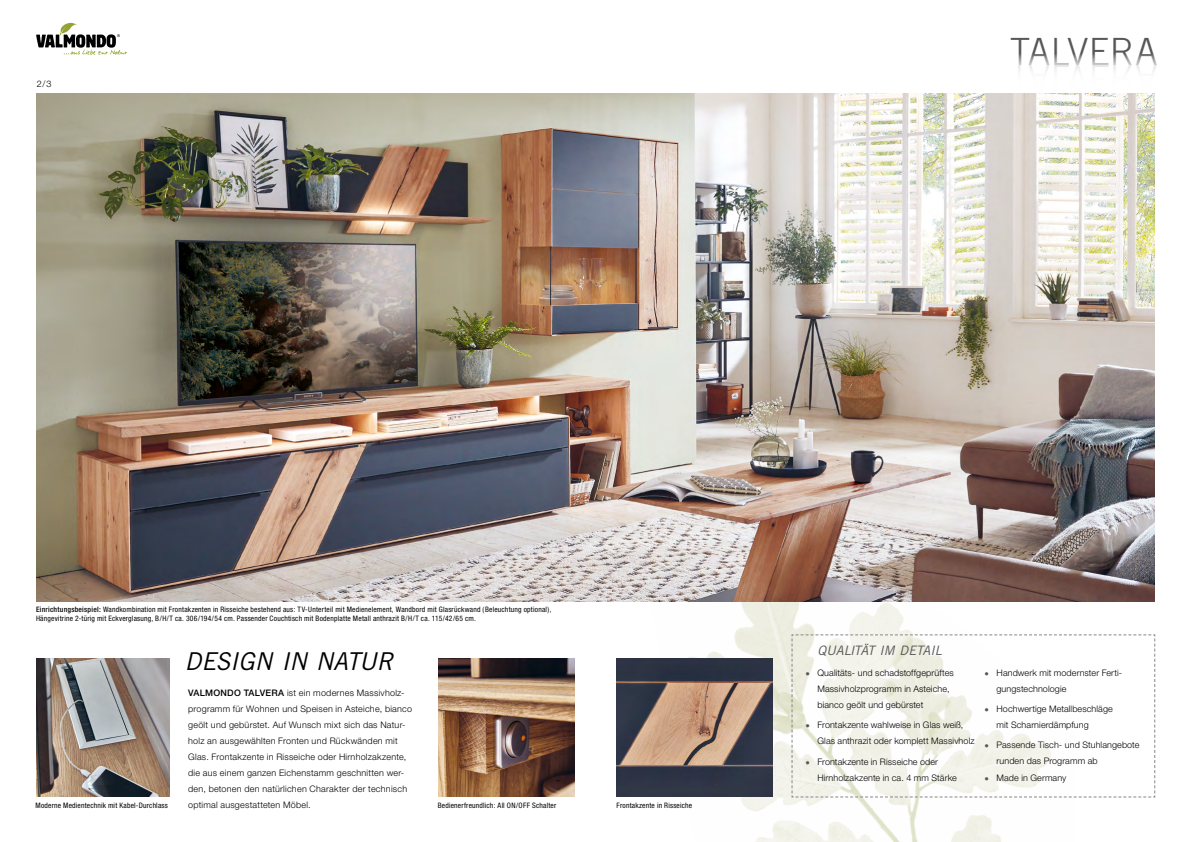
<style>
.page{position:relative;width:1191px;height:842px;background:#fff}
.page>*{position:absolute;margin:0;border:0;box-sizing:border-box;transform-origin:0 0}
.t1{font:300 37.6px "Trade Gothic";letter-spacing:.005em;color:#575756}
.t2{font:italic 24.6px "Trade Gothic";letter-spacing:-.005em;color:#000}
.t3{font:italic 13px "Trade Gothic";letter-spacing:-.005em;color:#575756}
.t4{font:300 9px/16px "Helvetica Neue";letter-spacing:.015em;color:#000}
.t5{font:condensed 7.5px/9px "Helvetica Neue";letter-spacing:.025em;color:#000}
.s1{font-weight:500}
.s2{color:#575756}
</style>
<div class="page">
<img style="left:644px;top:601px;width:431px;height:241px">
<svg style="left:791px;top:634px;width:364px;height:164px"></svg>
<img style="left:36px;top:94px;width:1119px;height:507px">
<svg style="left:36px;top:23px;width:91px;height:32px"></svg>
<img style="left:617px;top:658px;width:155px;height:139px">
<img style="left:36px;top:658px;width:133px;height:139px">
<img style="left:438px;top:658px;width:137px;height:139px">
<p class="t4" style="left:37px;top:76px;width:16px">2/3</p>
<h1 class="t1" style="left:1009px;top:30px;width:150px">TALVERA</h1>
<p class="t5" style="left:36px;top:605px;width:517px"><span class="s1">Einrichtungsbeispiel:</span> Wandkombination mit Frontakzenten in Risseiche bestehend aus: TV-Unterteil mit Medienelement, Wandbord mit Glasrückwand (Beleuchtung optional),<br>Hängevitrine 2-türig mit Eckverglasung, B/H/T ca. 306/194/54 cm. Passender Couchtisch mit Bodenplatte Metall anthrazit B/H/T ca. 115/42/65 cm.</p>
<h2 class="t2" style="left:185px;top:646px;width:210px">DESIGN IN NATUR</h2>
<p class="t4" style="left:188px;top:684px;width:225px"><span class="s1">VALMONDO TALVERA</span> ist ein modernes Massivholz&shy;programm für Wohnen und Speisen in Asteiche, bianco geölt und gebürstet. Auf Wunsch mixt sich das Natur&shy;holz an ausgewählten Fronten und Rückwänden mit Glas. Frontakzente in Risseiche oder Hirnholzakzente, die aus einem ganzen Eichenstamm geschnitten wer&shy;den, betonen den natürlichen Charakter der technisch optimal ausgestatteten Möbel.</p>
<p class="t5" style="left:35px;top:801px;width:134px">Moderne Medientechnik mit Kabel-Durchlass</p>
<p class="t5" style="left:438px;top:801px;width:120px">Bedienerfreundlich: All ON/OFF Schalter</p>
<p class="t5" style="left:616px;top:801px;width:77px">Frontakzente in Risseiche</p>
<h3 class="t3" style="left:817px;top:642px;width:126px">QUALITÄT IM DETAIL</h3>
<p class="t4" style="left:817px;top:665px;width:138px;text-indent:-12px"><span class="s2">•</span> Qualitäts- und schadstoffgeprüftes<br>Massivholzprogramm in Asteiche, bianco geölt und gebürstet</p>
<p class="t4" style="left:817px;top:717px;width:159px;text-indent:-12px"><span class="s2">•</span> Frontakzente wahlweise in Glas weiß,<br>Glas anthrazit oder komplett Massivholz</p>
<p class="t4" style="left:817px;top:753px;width:141px;text-indent:-12px"><span class="s2">•</span> Frontakzente in Risseiche oder<br>Hirnholzakzente in ca. 4 mm Stärke</p>
<p class="t4" style="left:996px;top:664px;width:127px;text-indent:-12px"><span class="s2">•</span> Handwerk mit modernster Ferti&shy;gungstechnologie</p>
<p class="t4" style="left:996px;top:701px;width:118px;text-indent:-12px"><span class="s2">•</span> Hochwertige Metallbeschläge mit Scharnierdämpfung</p>
<p class="t4" style="left:996px;top:737px;width:144px;text-indent:-12px"><span class="s2">•</span> Passende Tisch- und Stuhlangebote runden das Programm ab</p>
<p class="t4" style="left:984px;top:769px;width:83px"><span class="s2">•</span> Made in Germany</p>
</div>
